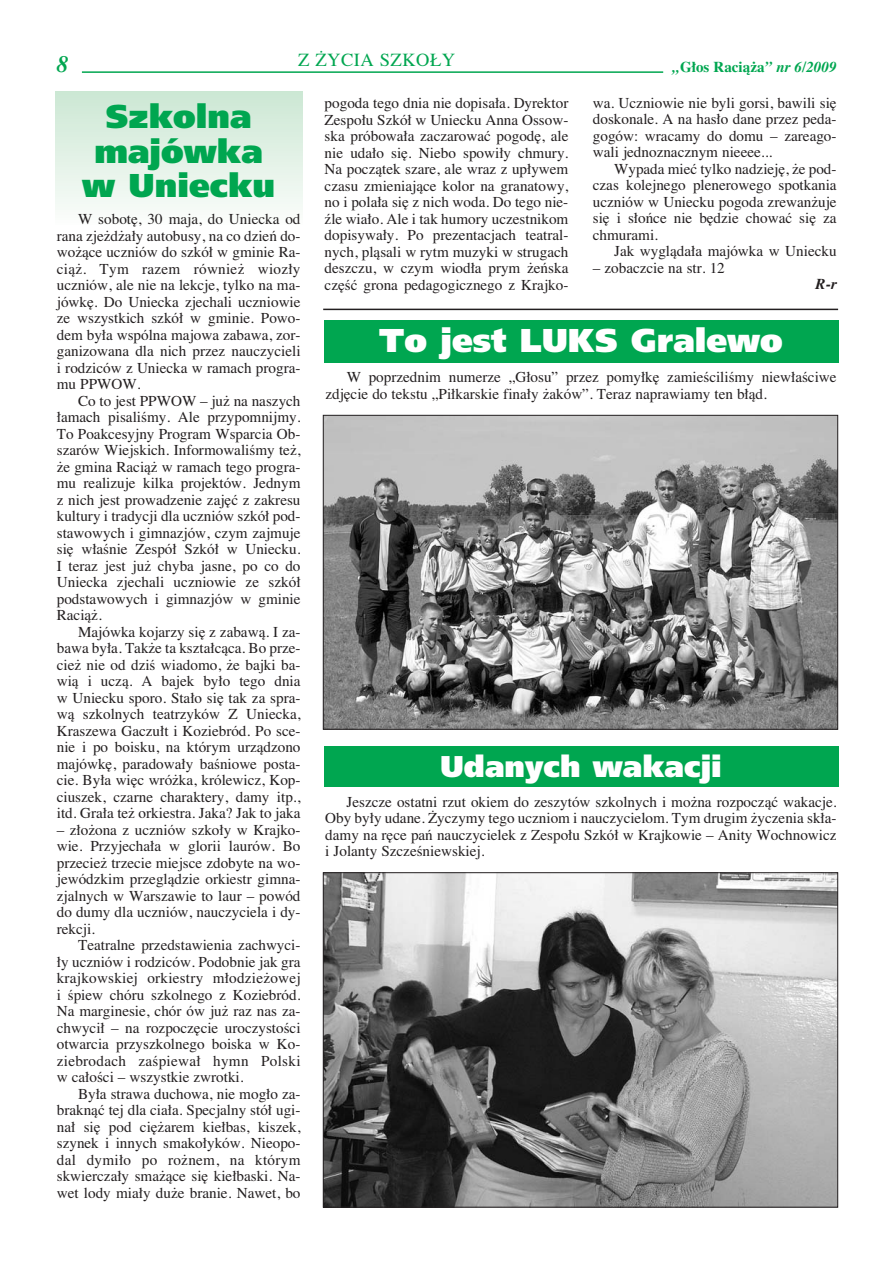
<style>
.page{position:relative;width:893px;height:1263px;background:#fff}
.page>*{position:absolute;margin:0;border:0;box-sizing:border-box;transform-origin:0 0}
.t1{font:900 33px/34.5px "Pfrutiger Ultra";color:#00a650;text-align:center}
.t2{font:900 33px "Pfrutiger Ultra";color:#fff}
.t3{font:900 30px "Pfrutiger Ultra";color:#fff}
.t4{font:italic 700 21px "Ptimes";color:#00a650}
.t5{font:16.5px "Ptimes Roman";letter-spacing:.03em;color:#00a650}
.t6{font:13.5px/16.5px "Ptimes Roman";color:#231f20;text-align:justify}
.t7{font:700 13.5px "Ptimes";color:#00a650}
.t8{font:italic 700 13.5px "Ptimes";color:#231f20}
.s1{font-style:italic}
</style>
<div class="page">
<div style="left:324px;top:746px;width:514px;height:41px;background:#00a650"></div>
<div style="left:324px;top:320px;width:514px;height:43px;background:#00a650"></div>
<hr style="left:82px;top:71px;width:581px;height:2px;background:#00a650">
<div style="left:55px;top:92px;width:247px;height:132px;background:linear-gradient(to bottom,#cce7d3,#fbfdfa)"></div>
<img style="left:325px;top:874px;width:511px;height:332px">
<img style="left:325px;top:417px;width:511px;height:311px">
<div style="left:323px;top:415px;width:515px;height:315px;border:1px solid #231f20"></div>
<hr style="left:323px;top:309px;width:515px;height:1px;background:#231f20">
<h3 class="t4" style="left:57px;top:54px;width:13px">8</h3>
<p class="t5" style="left:298px;top:53px;width:158px">Z ˚YCIA SZKO¸Y</p>
<p class="t7" style="left:672px;top:62px;width:165px"><span class="s1">„</span>G∏os Racià˝a<span class="s1">” nr 6/2009</span></p>
<h1 class="t1" style="left:82px;top:102px;width:195px">Szkolna majówka w Uniecku</h1>
<p class="t6" style="left:57px;top:212px;width:245px;text-indent:21px">W sobot´, 30 maja, do Uniecka od rana zje˝d˝a∏y autobusy, na co dzieƒ do&shy;wo˝àce uczniów do szkó∏ w gminie Ra&shy;cià˝. Tym razem równie˝ wioz∏y uczniów, ale nie na lekcje, tylko na ma&shy;jówk´. Do Uniecka zjechali uczniowie ze wszystkich szkó∏ w gminie. Powo&shy;dem by∏a wspólna majowa zabawa, zor&shy;ganizowana dla nich przez nauczycieli i rodziców z Uniecka w ramach progra&shy;mu PPWOW.</p>
<p class="t6" style="left:57px;top:394px;width:245px;text-indent:21px">Co to jest PPWOW – ju˝ na naszych ∏amach pisaliÊmy. Ale przypomnijmy.<br>To Poakcesyjny Program Wsparcia Ob&shy;szarów Wiejskich. InformowaliÊmy te˝, ˝e gmina Racià˝ w ramach tego progra&shy;mu realizuje kilka projektów. Jednym z nich jest prowadzenie zaj´ç z zakresu kultury i tradycji dla uczniów szkó∏ pod&shy;stawowych i gimnazjów, czym zajmuje si´ w∏aÊnie Zespó∏ Szkó∏ w Uniecku.<br>I teraz jest ju˝ chyba jasne, po co do Uniecka zjechali uczniowie ze szkó∏ podstawowych i gimnazjów w gminie Racià˝.</p>
<p class="t6" style="left:57px;top:625px;width:245px;text-indent:21px">Majówka kojarzy si´ z zabawà. I za&shy;bawa by∏a. Tak˝e ta kszta∏càca. Bo prze&shy;cie˝ nie od dziÊ wiadomo, ˝e bajki ba&shy;wià i uczà. A bajek by∏o tego dnia w Uniecku sporo. Sta∏o si´ tak za spra&shy;wà szkolnych teatrzyków Z Uniecka, Kraszewa Gaczu∏t i Koziebród. Po sce&shy;nie i po boisku, na którym urzàdzono majówk´, paradowa∏y baÊniowe posta&shy;cie. By∏a wi´c wró˝ka, królewicz, Kop&shy;ciuszek, czarne charaktery, damy itp., itd. Gra∏a te˝ orkiestra. Jaka? Jak to jaka</p>
<p class="t6" style="left:57px;top:823px;width:245px">– z∏o˝ona z uczniów szko∏y w Krajko&shy;wie. Przyjecha∏a w glorii laurów. Bo przecie˝ trzecie miejsce zdobyte na wo&shy;jewódzkim przeglàdzie orkiestr gimna&shy;zjalnych w Warszawie to laur – powód do dumy dla uczniów, nauczyciela i dy&shy;rekcji.</p>
<p class="t6" style="left:57px;top:938px;width:245px;text-indent:21px">Teatralne przedstawienia zachwyci-∏y uczniów i rodziców. Podobnie jak gra krajkowskiej orkiestry m∏odzie˝owej i Êpiew chóru szkolnego z Koziebród.<br>Na marginesie, chór ów ju˝ raz nas za&shy;chwyci∏ – na rozpocz´cie uroczystoÊci otwarcia przyszkolnego boiska w Ko&shy;ziebrodach zaÊpiewa∏ hymn Polski w ca∏oÊci – wszystkie zwrotki.</p>
<p class="t6" style="left:57px;top:1087px;width:245px;text-indent:21px">By∏a strawa duchowa, nie mog∏o za&shy;braknàç tej dla cia∏a. Specjalny stó∏ ugi&shy;na∏ si´ pod ci´˝arem kie∏bas, kiszek, szynek i innych smako∏yków. Nieopo&shy;dal dymi∏o po ro˝nem, na którym skwiercza∏y sma˝àce si´ kie∏baski. Na&shy;wet lody mia∏y du˝e branie. Nawet, bo</p>
<p class="t6" style="left:324px;top:96px;width:245px">pogoda tego dnia nie dopisa∏a. Dyrektor Zespo∏u Szkó∏ w Uniecku Anna Ossow&shy;ska próbowa∏a zaczarowaç pogod´, ale nie uda∏o si´. Niebo spowi∏y chmury.<br>Na poczàtek szare, ale wraz z up∏ywem czasu zmieniajàce kolor na granatowy, no i pola∏a si´ z nich woda. Do tego nie&shy;êle wia∏o. Ale i tak humory uczestnikom dopisywa∏y. Po prezentacjach teatral&shy;nych, plàsali w rytm muzyki w strugach deszczu, w czym wiod∏a prym ˝eƒska cz´Êç grona pedagogicznego z Krajko-</p>
<p class="t6" style="left:593px;top:96px;width:245px">wa. Uczniowie nie byli gorsi, bawili si´ doskonale. A na has∏o dane przez peda&shy;gogów: wracamy do domu – zareago&shy;wali jednoznacznym nieeee...</p>
<p class="t6" style="left:593px;top:162px;width:245px;text-indent:21px">Wypada mieç tylko nadziej´, ˝e pod&shy;czas kolejnego plenerowego spotkania uczniów w Uniecku pogoda zrewan˝uje si´ i s∏oƒce nie b´dzie chowaç si´ za chmurami.</p>
<p class="t6" style="left:614px;top:244px;width:224px">Jak wyglàda∏a majówka w Uniecku</p>
<p class="t6" style="left:593px;top:261px;width:133px">– zobaczcie na str. 12</p>
<p class="t8" style="left:815px;top:278px;width:23px">R-r</p>
<h1 class="t2" style="left:379px;top:326px;width:405px">To jest LUKS Gralewo</h1>
<p class="t6" style="left:325px;top:370px;width:512px;text-indent:21px">W poprzednim numerze „G∏osu” przez pomy∏k´ zamieÊciliÊmy niew∏aÊciwe zdj´cie do tekstu „Pi∏karskie fina∏y ˝aków”. Teraz naprawiamy ten b∏àd.</p>
<h2 class="t3" style="left:440px;top:753px;width:283px">Udanych wakacji</h2>
<p class="t6" style="left:325px;top:794px;width:513px;text-indent:21px">Jeszcze ostatni rzut okiem do zeszytów szkolnych i mo˝na rozpoczàç wakacje.<br>Oby by∏y udane. ˚yczymy tego uczniom i nauczycielom. Tym drugim ˝yczenia sk∏a&shy;damy na r´ce paƒ nauczycielek z Zespo∏u Szkó∏ w Krajkowie – Anity Wochnowicz i Jolanty SzczeÊniewskiej.</p>
</div>
